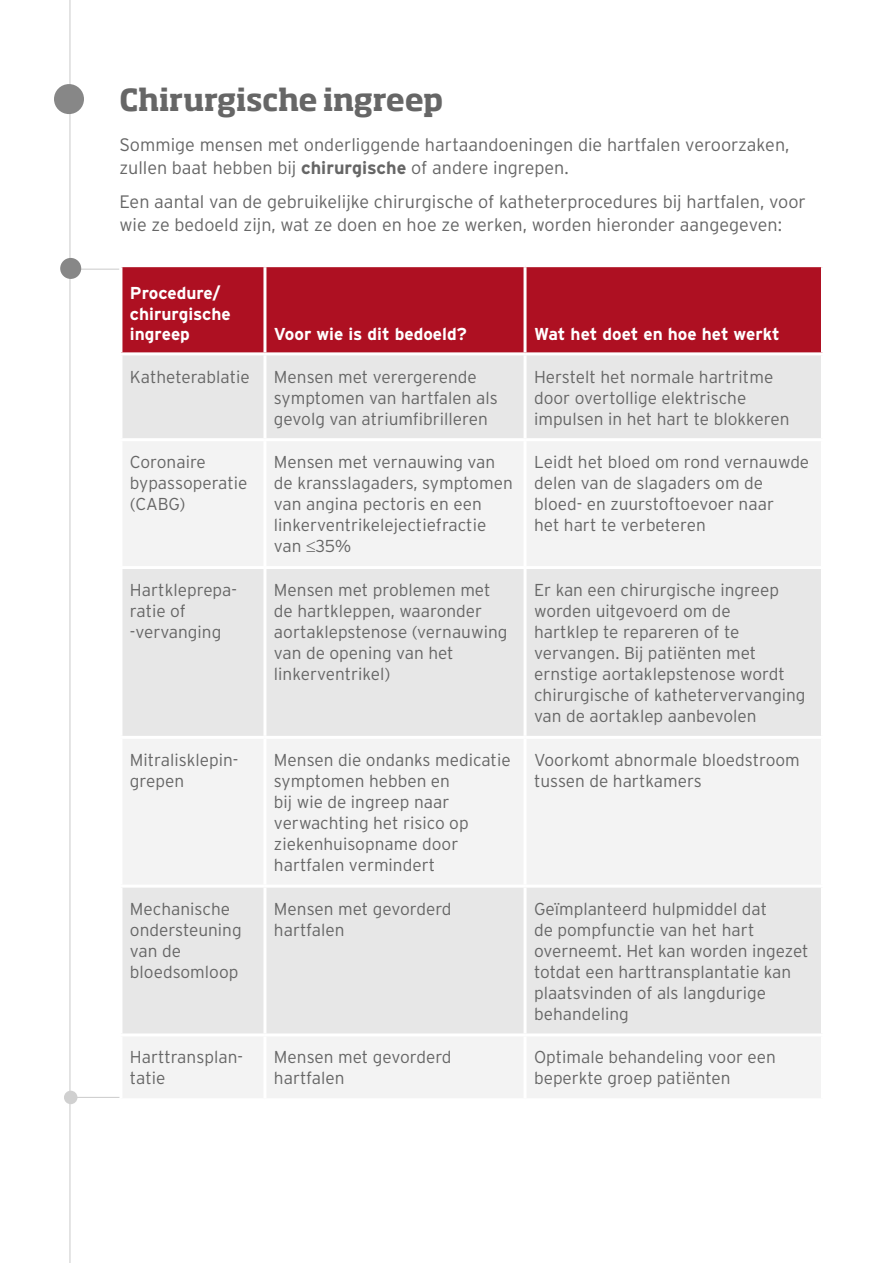
<style>
.page{position:relative;width:893px;height:1263px;background:#fff}
.page>*{position:absolute;margin:0;border:0;box-sizing:border-box;transform-origin:0 0}
.t1{font:700 30px "Soho Pro";letter-spacing:-.01em;color:#666}
.t2{font:300 18px/22.5px "Interstate";color:#666}
.t3{font:300 17.25px/21px "Interstate";color:#666}
.t4{font:700 17.25px/20.7px "Interstate";color:#fff}
.s1{font-weight:700}
</style>
<div class="page">
<hr style="left:70px;top:1097px;width:76px;height:1px;background:#d0d0d0">
<div style="left:64px;top:1091px;width:13px;height:13px;background:#d0d0d0;border-radius:50%"></div>
<hr style="left:69px;top:0;width:2px;height:1263px;background:#d0d0d0">
<div style="left:54px;top:84px;width:30px;height:30px;background:#878787;border-radius:50%"></div>
<hr style="left:70px;top:269px;width:49px;height:1px;background:#d0d0d0">
<div style="left:60px;top:258px;width:21px;height:21px;background:#878787;border-radius:50%"></div>
<div style="left:122px;top:267px;width:699px;height:85px;background:#ae1022"></div>
<div style="left:122px;top:355px;width:699px;height:83px;background:#e7e7e7"></div>
<svg style="left:122px;top:442px;width:699px;height:656px;fill:#f3f3f3"></svg>
<hr style="left:263px;top:267px;width:3px;height:85px;background:#fff">
<hr style="left:524px;top:267px;width:2px;height:85px;background:#fff">
<hr style="left:263px;top:355px;width:3px;height:83px;background:#fff">
<hr style="left:524px;top:355px;width:2px;height:83px;background:#fff">
<hr style="left:263px;top:441px;width:3px;height:125px;background:#fff">
<hr style="left:524px;top:441px;width:2px;height:125px;background:#fff">
<hr style="left:119px;top:566px;width:146px;height:3px;background:#fff">
<hr style="left:265px;top:566px;width:260px;height:3px;background:#fff">
<hr style="left:263px;top:569px;width:3px;height:167px;background:#fff">
<hr style="left:525px;top:566px;width:299px;height:3px;background:#fff">
<hr style="left:524px;top:569px;width:2px;height:167px;background:#fff">
<hr style="left:119px;top:736px;width:146px;height:3px;background:#fff">
<hr style="left:265px;top:736px;width:260px;height:3px;background:#fff">
<hr style="left:263px;top:739px;width:3px;height:146px;background:#fff">
<hr style="left:525px;top:736px;width:299px;height:3px;background:#fff">
<hr style="left:524px;top:739px;width:2px;height:146px;background:#fff">
<hr style="left:119px;top:885px;width:146px;height:3px;background:#fff">
<hr style="left:265px;top:885px;width:260px;height:3px;background:#fff">
<hr style="left:263px;top:888px;width:3px;height:145px;background:#fff">
<hr style="left:525px;top:885px;width:299px;height:3px;background:#fff">
<hr style="left:524px;top:888px;width:2px;height:145px;background:#fff">
<hr style="left:119px;top:1033px;width:146px;height:3px;background:#fff">
<hr style="left:119px;top:1036px;width:3px;height:62px;background:#fff">
<hr style="left:265px;top:1033px;width:260px;height:3px;background:#fff">
<hr style="left:263px;top:1036px;width:3px;height:62px;background:#fff">
<hr style="left:525px;top:1033px;width:299px;height:3px;background:#fff">
<hr style="left:524px;top:1036px;width:2px;height:62px;background:#fff">
<h1 class="t1" style="left:119px;top:78px;width:325px">Chirurgische ingreep</h1>
<p class="t2" style="left:119px;top:134px;width:672px">Sommige mensen met onderliggende hartaandoeningen die hartfalen veroorzaken, zullen baat hebben bij <span class="s1">chirurgische</span> of andere ingrepen.</p>
<p class="t2" style="left:119px;top:191px;width:688px">Een aantal van de gebruikelijke chirurgische of katheterprocedures bij hartfalen, voor wie ze bedoeld zijn, wat ze doen en hoe ze werken, worden hieronder aangegeven:</p>
<p class="t4" style="left:130px;top:282px;width:102px">Procedure/ chirurgische ingreep</p>
<p class="t4" style="left:274px;top:324px;width:194px">Voor wie is dit bedoeld?</p>
<p class="t4" style="left:534px;top:324px;width:247px">Wat het doet en hoe het werkt</p>
<p class="t3" style="left:130px;top:366px;width:121px">Katheterablatie</p>
<p class="t3" style="left:274px;top:366px;width:225px">Mensen met verergerende symptomen van hartfalen als gevolg van atriumfibrilleren</p>
<p class="t3" style="left:534px;top:366px;width:257px">Herstelt het normale hartritme door overtollige elektrische impulsen in het hart te blokkeren</p>
<p class="t3" style="left:130px;top:452px;width:119px">Coronaire bypassoperatie (CABG)</p>
<p class="t3" style="left:274px;top:452px;width:240px">Mensen met vernauwing van de kransslagaders, symptomen van angina pectoris en een linkerventrikelejectiefractie van ≤35%</p>
<p class="t3" style="left:534px;top:452px;width:277px">Leidt het bloed om rond vernauwde delen van de slagaders om de bloed- en zuurstoftoevoer naar<br>het hart te verbeteren</p>
<p class="t3" style="left:130px;top:579px;width:109px">Hartkleprepa&shy;ratie of -vervanging</p>
<p class="t3" style="left:274px;top:579px;width:235px">Mensen met problemen met de hartkleppen, waaronder aortaklepstenose (vernauwing van de opening van het linkerventrikel)</p>
<p class="t3" style="left:534px;top:579px;width:273px">Er kan een chirurgische ingreep worden uitgevoerd om de<br>hartklep te repareren of te vervangen. Bij patiënten met ernstige aortaklepstenose wordt chirurgische of kathetervervanging van de aortaklep aanbevolen</p>
<p class="t3" style="left:130px;top:749px;width:110px">Mitralisklepin&shy;grepen</p>
<p class="t3" style="left:274px;top:749px;width:238px">Mensen die ondanks medicatie symptomen hebben en<br>bij wie de ingreep naar verwachting het risico op ziekenhuisopname door hartfalen vermindert</p>
<p class="t3" style="left:534px;top:749px;width:267px">Voorkomt abnormale bloedstroom tussen de hartkamers</p>
<p class="t3" style="left:130px;top:898px;width:113px">Mechanische ondersteuning van de bloedsomloop</p>
<p class="t3" style="left:274px;top:898px;width:179px">Mensen met gevorderd hartfalen</p>
<p class="t3" style="left:534px;top:898px;width:276px">Geïmplanteerd hulpmiddel dat<br>de pompfunctie van het hart overneemt. Het kan worden ingezet totdat een harttransplantatie kan plaatsvinden of als langdurige behandeling</p>
<p class="t3" style="left:130px;top:1047px;width:115px">Harttransplan&shy;tatie</p>
<p class="t3" style="left:274px;top:1047px;width:179px">Mensen met gevorderd hartfalen</p>
<p class="t3" style="left:534px;top:1047px;width:244px">Optimale behandeling voor een beperkte groep patiënten</p>
</div>
